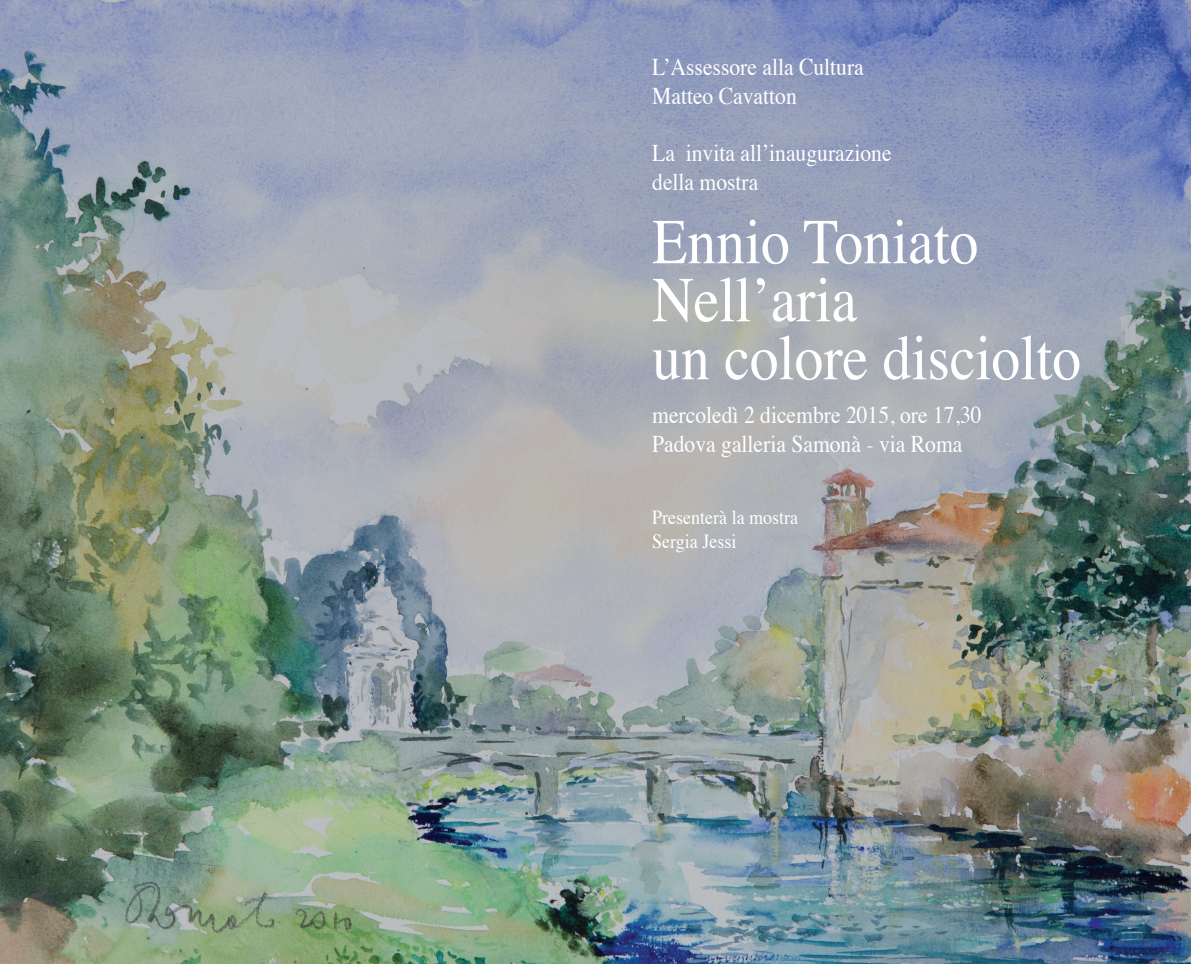
<style>
.page{position:relative;width:1191px;height:964px;background:#fff}
.page>*{position:absolute;margin:0;border:0;box-sizing:border-box;transform-origin:0 0}
.t1{font:64px/58px "Times";color:#fff;scale:.9 1}
.t2{font:24px "Times";color:#fff;scale:.9 1}
.t3{font:20px "Times";color:#fff;scale:.9 1}
</style>
<div class="page">
<img style="left:0;top:0;width:1191px;height:964px">
<p class="t2" style="left:652px;top:44px;width:237px">L’Assessore alla Cultura</p>
<p class="t2" style="left:652px;top:73px;width:162px">Matteo Cavatton</p>
<p class="t2" style="left:652px;top:131px;width:267px">La invita all’inaugurazione</p>
<p class="t2" style="left:652px;top:159px;width:119px">della mostra</p>
<p class="t1" style="left:652px;top:207px;width:364px">Ennio Toniato<br>Nell’aria</p>
<p class="t1" style="left:652px;top:323px;width:478px">un colore disciolto</p>
<p class="t2" style="left:652px;top:393px;width:367px">mercoledì 2 dicembre 2015, ore 17,30</p>
<p class="t2" style="left:652px;top:422px;width:346px">Padova galleria Samonà - via Roma</p>
<p class="t3" style="left:652px;top:499px;width:164px">Presenterà la mostra</p>
<p class="t3" style="left:652px;top:523px;width:95px">Sergia Jessi</p>
</div>
